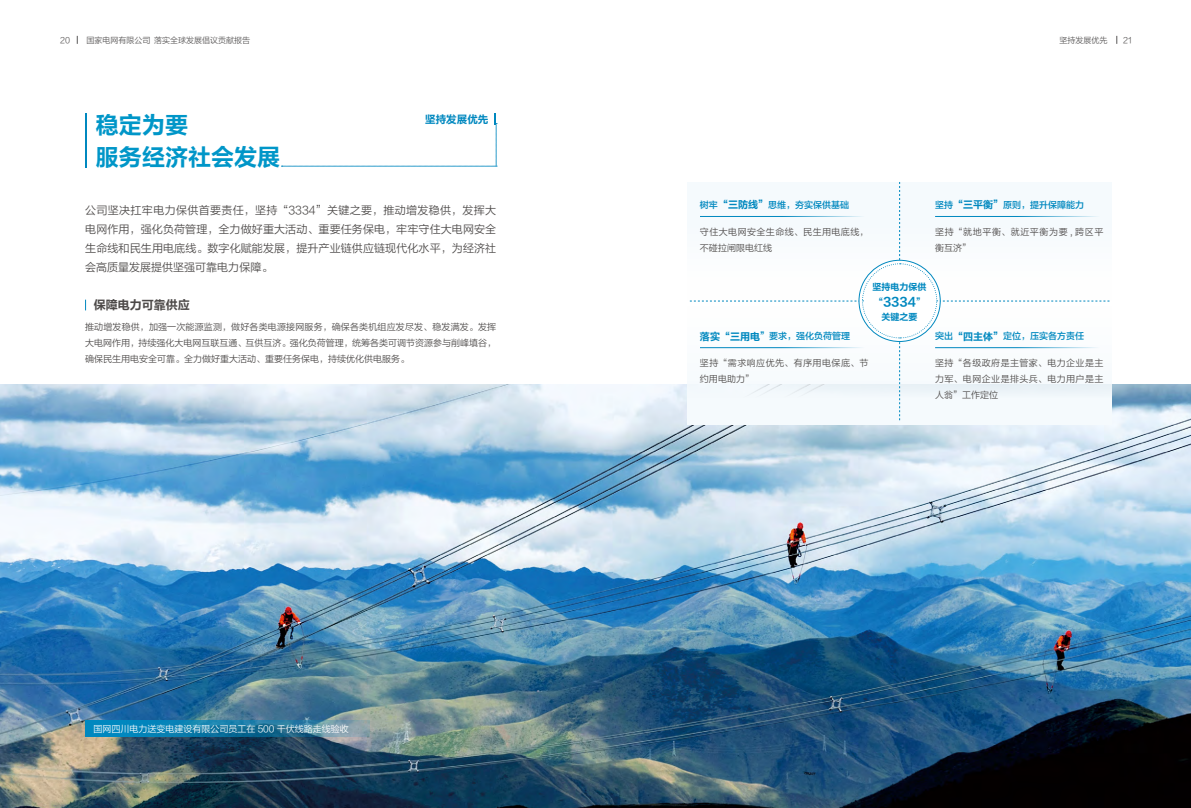
<style>
.page{position:relative;width:1191px;height:808px;background:#fff}
.page>*{position:absolute;margin:0;border:0;box-sizing:border-box;transform-origin:0 0}
.t1{font:23px/32px "FZLTCHJW GB1 0";color:#0096c8}
.t2{font:12px "FZLTCHJW GB1 0";color:#4c4948}
.t3{font:12px "FZLTCHJW GB1 0";color:#0088bf}
.t4{font:11px/19px "FZLTXIHK GBK1 0";letter-spacing:.01em;color:#4c4948;text-align:justify}
.t5{font:10.5px "FZLTCHJW GB1 0";color:#0088bf}
.t6{font:9px/16px "FZLTXIHK GBK1 0";letter-spacing:.045em;color:#4c4948;text-align:justify}
.t7{font:9px "FZLTZHJW GB1 0";color:#0088bf}
.t8{font:9px "FZLTXIHK GBK1 0";color:#fff}
.t9{font:9px/16px "FZLTXIHK GBK1 0";letter-spacing:.065em;color:#4c4948}
.t10{font:9px "FZLTCHJW GB1 0";color:#0088bf}
.t11{font:8px "FZLTXIHK GBK1 0";color:#595757}
.s1{font-family:"FZLTCHJW GB1 0";font-size:10px}
.s2{font-family:"FZLTCHJW GB1 0"}
.s3{font-size:9px}
</style>
<div class="page">
<img style="left:0;top:384px;width:1191px;height:424px">
<div style="left:687px;top:307px;width:213px;height:118px;background:#f5fafd"></div>
<div style="left:899px;top:307px;width:213px;height:118px;background:#f5fafd"></div>
<svg style="left:690px;top:182px;width:419px;height:238px"></svg>
<hr style="left:700px;top:216px;width:178px;height:1px;background:#0088bf">
<hr style="left:700px;top:347px;width:178px;height:1px;background:#0088bf">
<hr style="left:935px;top:216px;width:178px;height:1px;background:#0088bf">
<hr style="left:935px;top:347px;width:178px;height:1px;background:#0088bf">
<svg style="left:85px;top:720px;width:284px;height:17px;background:#2482aa"></svg>
<hr style="left:85px;top:113px;width:2px;height:55px;background:#0088bf">
<svg style="left:281px;top:113px;width:216px;height:54px"></svg>
<p class="t11" style="left:60px;top:36px;width:11px">20</p>
<p class="t11" style="left:86px;top:36px;width:165px">国家电网有限公司 落实全球发展倡议贡献报告</p>
<p class="t11" style="left:1059px;top:36px;width:49px">坚持发展优先</p>
<p class="t11" style="left:1123px;top:36px;width:10px">21</p>
<h1 class="t1" style="left:96px;top:110px;width:185px">稳定为要<br>服务经济社会发展</h1>
<p class="t5" style="left:425px;top:113px;width:65px">坚持发展优先</p>
<p class="t4" style="left:85px;top:201px;width:412px">公司坚决扛牢电力保供首要责任，坚持“3334”关键之要，推动增发稳供，发挥大电网作用，强化负荷管理，全力做好重大活动、重要任务保电，牢牢守住大电网安全生命线和民生用电底线。数字化赋能发展，提升产业链供应链现代化水平，为经济社会高质量发展提供坚强可靠电力保障。</p>
<h2 class="t2" style="left:94px;top:298px;width:97px">保障电力可靠供应</h2>
<p class="t6" style="left:85px;top:319px;width:413px">推动增发稳供，加强一次能源监测，做好各类电源接网服务，确保各类机组应发尽发、稳发满发。发挥大电网作用，持续强化大电网互联互通、互供互济。强化负荷管理，统筹各类可调节资源参与削峰填谷，确保民生用电安全可靠。全力做好重大活动、重要任务保电，持续优化供电服务。</p>
<p class="t8" style="left:94px;top:724px;width:257px">国网四川电力送变电建设有限公司员工在 500 千伏线路走线验收</p>
<p class="t7" style="left:700px;top:200px;width:151px">树牢<span class="s1">“三防线”</span>思维，夯实保供基础</p>
<p class="t6" style="left:700px;top:224px;width:170px">守住大电网安全生命线、民生用电底线，不碰拉闸限电红线</p>
<p class="t7" style="left:935px;top:200px;width:150px">坚持<span class="s1">“三平衡”</span>原则，提升保障能力</p>
<p class="t9" style="left:935px;top:224px;width:170px">坚持“就地平衡、就近平衡为要 , 跨区平衡互济”</p>
<p class="t7" style="left:700px;top:331px;width:151px"><span class="s1">落实“三用电</span><span class="s2">”</span>要求，强化负荷管理</p>
<p class="t10" style="left:872px;top:281px;width:55px">坚持电力保供</p>
<h2 class="t3" style="left:874px;top:295px;width:53px"><span class="s3">“</span>3334<span class="s3">”</span></h2>
<p class="t10" style="left:881px;top:311px;width:37px">关键之要</p>
<p class="t6" style="left:700px;top:355px;width:170px">坚持“需求响应优先、有序用电保底、节约用电助力”</p>
<p class="t7" style="left:935px;top:331px;width:151px">突出<span class="s1">“四主体”</span>定位，压实各方责任</p>
<p class="t6" style="left:935px;top:355px;width:170px">坚持“各级政府是主管家、电力企业是主力军、电网企业是排头兵、电力用户是主人翁”工作定位</p>
</div>
